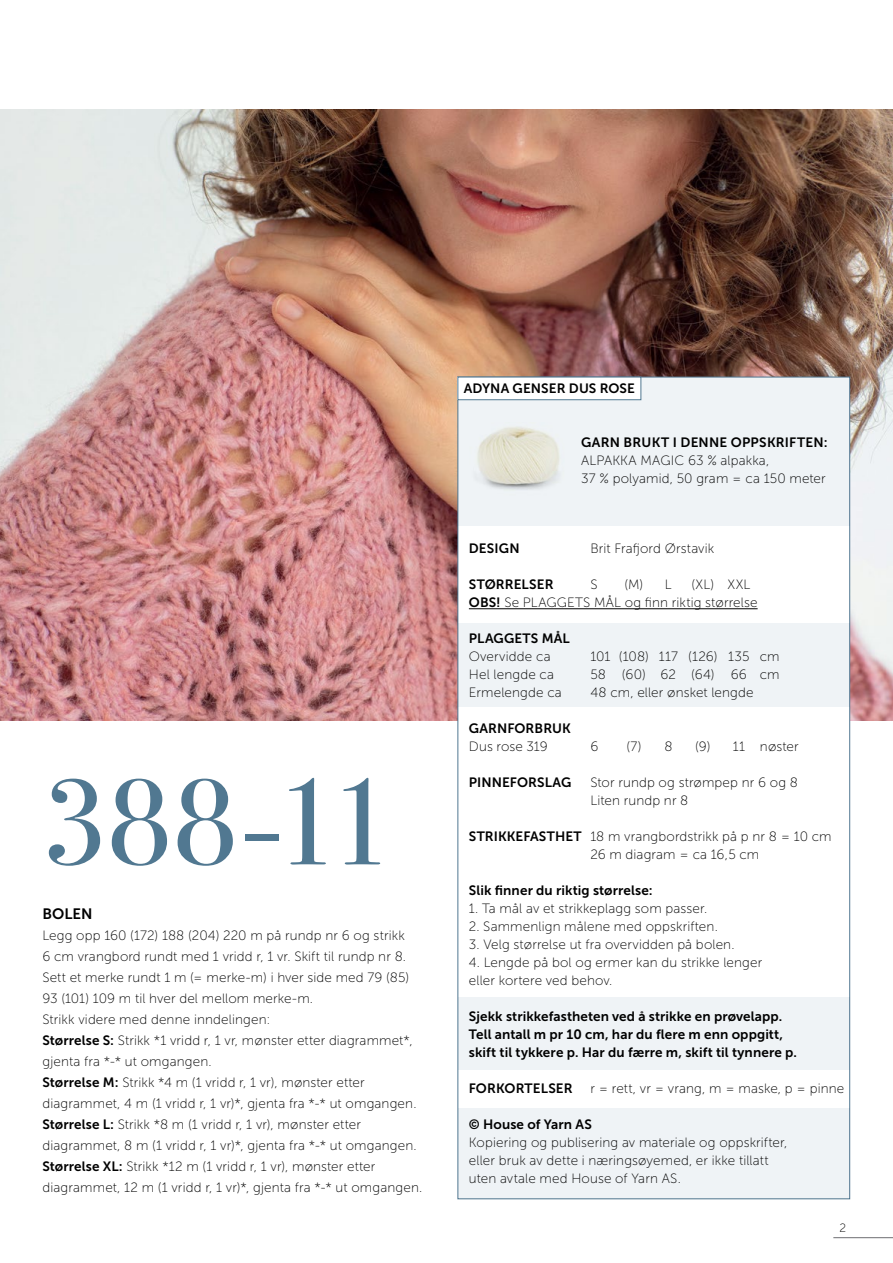
<style>
.page{position:relative;width:893px;height:1263px;background:#fff}
.page>*{position:absolute;margin:0;border:0;box-sizing:border-box;transform-origin:0 0}
.t1{font:121.5px "Bodoni Svty Two ITCTT";color:#517891}
.INNHOLD-_Opps{font:15px "Museo Sans 700";color:#000}
.INNHOLD{font:13.5px "Museo Sans 100";letter-spacing:.01em;color:#000}
.INNHOLD-_Opps-2{font:13.5px/21px "Museo Sans 100";letter-spacing:.01em;color:#000}
.INNHOLD-2{font:13.5px "Museo Sans 700";letter-spacing:.01em;color:#000}
.INNHOLD-_Opps-3{font:13.5px "Museo Sans 700";letter-spacing:.01em;color:#000}
.t2{font:12px "Museo Sans 100";color:#000}
.s1{font-family:"Museo Sans 700"}
</style>
<div class="page">
<hr style="left:833px;top:1237px;width:60px;height:1px;background:#6d6e71">
<img style="left:0;top:109px;width:893px;height:611px">
<div style="left:458px;top:377px;width:392px;height:822px;background:#fff"></div>
<hr style="left:469px;top:608px;width:289px;height:1px;background:#000">
<div style="left:458px;top:377px;width:392px;height:148px;background:#eff3f6"></div>
<div style="left:458px;top:377px;width:183px;height:23px;background:#fff"></div>
<div style="left:457px;top:377px;width:184px;height:23px;border:1px solid #517891"></div>
<img style="left:477px;top:426px;width:83px;height:64px">
<div style="left:458px;top:997px;width:392px;height:72px;background:#eff3f6"></div>
<div style="left:458px;top:1108px;width:392px;height:91px;background:#eff3f6"></div>
<div style="left:458px;top:623px;width:392px;height:84px;background:#eff3f6"></div>
<p class="t1" style="left:43px;top:723px;width:352px">388-11</p>
<p class="INNHOLD-_Opps" style="left:43px;top:906px;width:52px">BOLEN</p>
<p class="INNHOLD-_Opps-2" style="left:43px;top:925px;width:365px">Legg opp 160 (172) 188 (204) 220 m på rundp nr 6 og strikk<br>6 cm vrangbord rundt med 1 vridd r, 1 vr. Skift til rundp nr 8.</p>
<p class="INNHOLD-_Opps-2" style="left:43px;top:967px;width:368px">Sett et merke rundt 1 m (= merke-m) i hver side med 79 (85)<br>93 (101) 109 m til hver del mellom merke-m.</p>
<p class="INNHOLD-_Opps-2" style="left:43px;top:1009px;width:229px">Strikk videre med denne inndelingen:</p>
<p class="INNHOLD-_Opps-2" style="left:43px;top:1030px;width:372px"><span class="s1">Størrelse S:</span> Strikk *1 vridd r, 1 vr, mønster etter diagrammet*, gjenta fra *-* ut omgangen.</p>
<p class="INNHOLD-_Opps-2" style="left:43px;top:1072px;width:375px"><span class="s1">Størrelse M:</span> Strikk *4 m (1 vridd r, 1 vr), mønster etter diagrammet, 4 m (1 vridd r, 1 vr)*, gjenta fra *-* ut omgangen.</p>
<p class="INNHOLD-_Opps-2" style="left:43px;top:1114px;width:376px"><span class="s1">Størrelse L:</span> Strikk *8 m (1 vridd r, 1 vr), mønster etter diagrammet, 8 m (1 vridd r, 1 vr)*, gjenta fra *-* ut omgangen.</p>
<p class="INNHOLD-_Opps-2" style="left:43px;top:1156px;width:381px"><span class="s1">Størrelse XL:</span> Strikk *12 m (1 vridd r, 1 vr), mønster etter diagrammet, 12 m (1 vridd r, 1 vr)*, gjenta fra *-* ut omgangen.</p>
<p class="INNHOLD-_Opps-3" style="left:464px;top:381px;width:173px">ADYNA GENSER DUS ROSE</p>
<p class="INNHOLD-2" style="left:581px;top:434px;width:248px">GARN BRUKT I DENNE OPPSKRIFTEN:</p>
<p class="INNHOLD" style="left:581px;top:453px;width:190px">ALPAKKA MAGIC 63 % alpakka,</p>
<p class="INNHOLD" style="left:581px;top:471px;width:246px">37 % polyamid, 50 gram = ca 150 meter</p>
<p class="INNHOLD-2" style="left:469px;top:541px;width:52px">DESIGN</p>
<p class="INNHOLD" style="left:590px;top:542px;width:125px">Brit Frafjord Ørstavik</p>
<p class="INNHOLD-2" style="left:469px;top:577px;width:86px">STØRRELSER</p>
<p class="INNHOLD" style="left:590px;top:578px;width:9px">S</p>
<p class="INNHOLD" style="left:624px;top:578px;width:49px">(M) L</p>
<p class="INNHOLD" style="left:692px;top:578px;width:60px">(XL) XXL</p>
<p class="INNHOLD" style="left:469px;top:596px;width:290px"><span class="s1">OBS!</span> Se PLAGGETS MÅL og finn riktig størrelse</p>
<p class="INNHOLD-2" style="left:469px;top:631px;width:102px">PLAGGETS MÅL</p>
<p class="INNHOLD" style="left:469px;top:650px;width:83px">Overvidde ca</p>
<p class="INNHOLD" style="left:590px;top:650px;width:191px">101 (108) 117 (126) 135 cm</p>
<p class="INNHOLD" style="left:469px;top:668px;width:87px">Hel lengde ca</p>
<p class="INNHOLD" style="left:590px;top:668px;width:191px">58 (60) 62 (64) 66 cm</p>
<p class="INNHOLD" style="left:469px;top:686px;width:95px">Ermelengde ca</p>
<p class="INNHOLD" style="left:590px;top:686px;width:165px">48 cm, eller ønsket lengde</p>
<p class="INNHOLD-2" style="left:469px;top:721px;width:104px">GARNFORBRUK</p>
<p class="INNHOLD" style="left:469px;top:740px;width:81px">Dus rose 319</p>
<p class="INNHOLD" style="left:590px;top:740px;width:9px">6</p>
<p class="INNHOLD" style="left:626px;top:740px;width:48px">(7) 8</p>
<p class="INNHOLD" style="left:695px;top:740px;width:105px">(9) 11 nøster</p>
<p class="INNHOLD-2" style="left:469px;top:775px;width:104px">PINNEFORSLAG</p>
<p class="INNHOLD" style="left:590px;top:776px;width:209px">Stor rundp og strømpep nr 6 og 8</p>
<p class="INNHOLD" style="left:590px;top:794px;width:100px">Liten rundp nr 8</p>
<p class="INNHOLD" style="left:469px;top:830px;width:364px"><span class="s1">STRIKKEFASTHET</span> 18 m vrangbordstrikk på p nr 8 = 10 cm</p>
<p class="INNHOLD" style="left:590px;top:848px;width:170px">26 m diagram = ca 16,5 cm</p>
<p class="INNHOLD-2" style="left:469px;top:883px;width:185px">Slik finner du riktig størrelse:</p>
<p class="INNHOLD" style="left:469px;top:902px;width:240px">1. Ta mål av et strikkeplagg som passer.</p>
<p class="INNHOLD" style="left:469px;top:920px;width:250px">2. Sammenlign målene med oppskriften.</p>
<p class="INNHOLD" style="left:469px;top:938px;width:267px">3. Velg størrelse ut fra overvidden på bolen.</p>
<p class="INNHOLD" style="left:469px;top:956px;width:295px">4. Lengde på bol og ermer kan du strikke lenger</p>
<p class="INNHOLD" style="left:469px;top:974px;width:145px">eller kortere ved behov.</p>
<p class="INNHOLD-2" style="left:469px;top:1009px;width:315px">Sjekk strikkefastheten ved å strikke en prøvelapp.</p>
<p class="INNHOLD-2" style="left:469px;top:1027px;width:316px">Tell antall m pr 10 cm, har du flere m enn oppgitt,</p>
<p class="INNHOLD-2" style="left:469px;top:1045px;width:330px">skift til tykkere p. Har du færre m, skift til tynnere p.</p>
<p class="INNHOLD-2" style="left:469px;top:1081px;width:105px">FORKORTELSER</p>
<p class="INNHOLD" style="left:590px;top:1082px;width:255px">r = rett, vr = vrang, m = maske, p = pinne</p>
<p class="INNHOLD-2" style="left:469px;top:1117px;width:124px">© House of Yarn AS</p>
<p class="INNHOLD" style="left:469px;top:1136px;width:320px">Kopiering og publisering av materiale og oppskrifter,</p>
<p class="INNHOLD" style="left:469px;top:1154px;width:301px">eller bruk av dette i næringsøyemed, er ikke tillatt</p>
<p class="INNHOLD" style="left:469px;top:1172px;width:214px">uten avtale med House of Yarn AS.</p>
<p class="t2" style="left:839px;top:1221px;width:8px">2</p>
</div>
